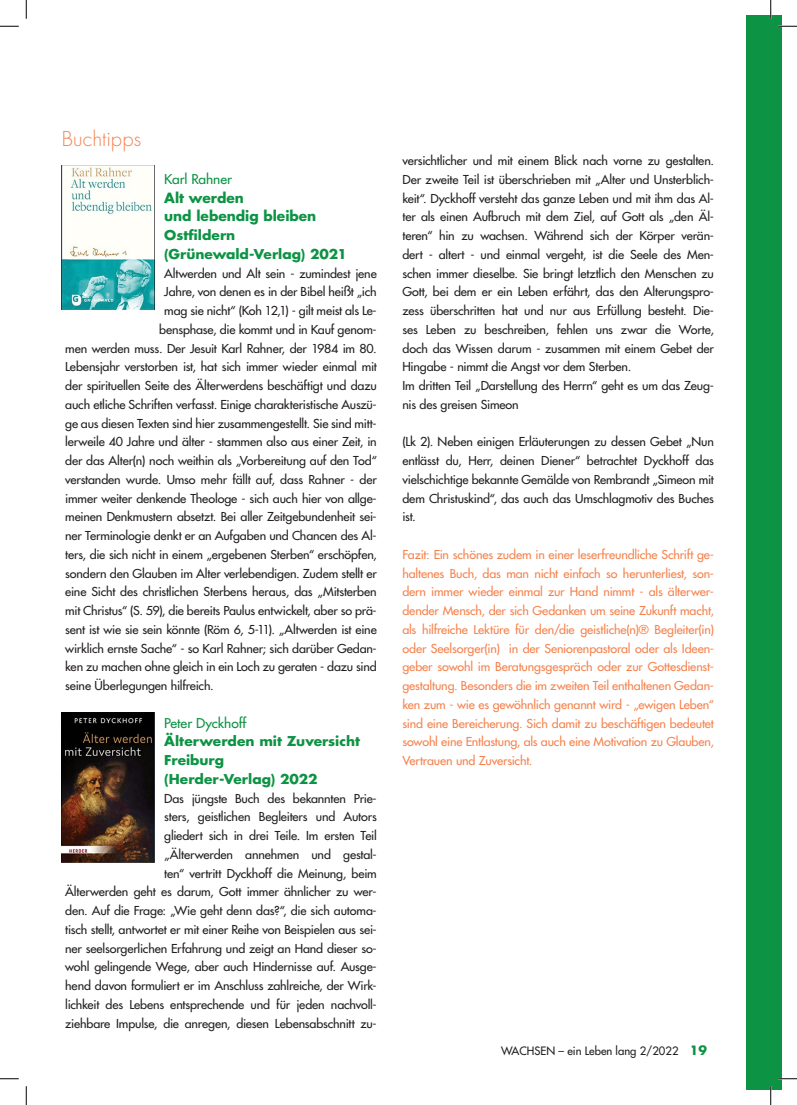
<style>
.page{position:relative;width:797px;height:1105px;background:#fff}
.page>*{position:absolute;margin:0;border:0;box-sizing:border-box;transform-origin:0 0}
.t1{font:300 20px "Futura Std";letter-spacing:.005em;color:#f5834e}
.t2{font:700 13.75px/18.8px "Futura Std";color:#0d9344}
.t3{font:700 13.25px/18.8px "Futura Std";color:#0d9344;scale:1.04 1}
.t4{font:500 13.25px "Futura Std";letter-spacing:-.01em;color:#0d9344;scale:1.04 1}
.t5{font:500 12px/18.8px "Futura Std";letter-spacing:-.01em;color:#231f20;text-align:right;scale:1.04 1}
.t6{font:500 12px/18.8px "Futura Std";letter-spacing:-.015em;color:#f5834e;text-align:justify;scale:1.04 1}
.t7{font:500 11.25px "Futura Std";color:#231f20}
.s1{font-weight:500}
.s2{font-style:inherit}
.s3{font-weight:700;font-size:12.5px;color:#0d9344}
</style>
<div class="page">
<div style="left:746px;top:16px;width:35px;height:1073px;background:#0d9344"></div>
<img style="left:62px;top:165px;width:92px;height:145px">
<img style="left:62px;top:712px;width:92px;height:150px">
<svg style="left:0;top:25px;width:19px;height:2px"></svg>
<svg style="left:778px;top:25px;width:19px;height:2px"></svg>
<svg style="left:0;top:1078px;width:19px;height:1px"></svg>
<svg style="left:778px;top:1078px;width:19px;height:1px"></svg>
<svg style="left:25px;top:0;width:2px;height:19px"></svg>
<svg style="left:25px;top:1086px;width:2px;height:19px"></svg>
<svg style="left:770px;top:0;width:1px;height:19px"></svg>
<svg style="left:770px;top:1086px;width:1px;height:19px"></svg>
<p class="t1" style="left:62px;top:127px;width:81px">Buchtipps</p>
<p class="t4" style="left:164px;top:171px;width:66px">Karl Rahner</p>
<p class="t2" style="left:164px;top:188px;width:154px">Alt werden<br>und lebendig bleiben</p>
<p class="t3" style="left:164px;top:225px;width:177px">Ostfildern (Grünewald-Verlag) 2021</p>
<p class="t5" style="left:164px;top:264px;width:206px">Altwerden und Alt sein - zumindest jene</p>
<p class="t5" style="left:164px;top:283px;width:206px">Jahre, von denen es in der Bibel heißt „ich</p>
<p class="t5" style="left:164px;top:301px;width:206px">mag sie nicht“ (Koh 12,1) - gilt meist als Le-</p>
<p class="t5" style="left:159px;top:320px;width:211px">bensphase, die kommt und in Kauf genom-</p>
<p class="t5" style="left:65px;top:339px;width:301px">men werden muss. Der Jesuit Karl Rahner, der 1984 im 80.</p>
<p class="t5" style="left:65px;top:358px;width:301px">Lebensjahr verstorben ist, hat sich immer wieder einmal mit</p>
<p class="t5" style="left:65px;top:376px;width:301px">der spirituellen Seite des Älterwerdens beschäftigt und dazu</p>
<p class="t5" style="left:65px;top:395px;width:301px">auch etliche Schriften verfasst. Einige charakteristische Auszü-</p>
<p class="t5" style="left:65px;top:414px;width:301px">ge aus diesen Texten sind hier zusammengestellt. Sie sind mitt-</p>
<p class="t5" style="left:65px;top:433px;width:301px">lerweile 40 Jahre und älter - stammen also aus einer Zeit, in</p>
<p class="t5" style="left:65px;top:451px;width:301px">der das Alter(n) noch weithin als „Vorbereitung auf den Tod“</p>
<p class="t5" style="left:65px;top:470px;width:301px">verstanden wurde. Umso mehr fällt auf, dass Rahner - der</p>
<p class="t5" style="left:65px;top:489px;width:301px">immer weiter denkende Theologe - sich auch hier von allge-</p>
<p class="t5" style="left:65px;top:508px;width:301px">meinen Denkmustern absetzt. Bei aller Zeitgebundenheit sei-</p>
<p class="t5" style="left:65px;top:526px;width:301px">ner Terminologie denkt er an Aufgaben und Chancen des Al-</p>
<p class="t5" style="left:65px;top:545px;width:301px">ters, die sich nicht in einem „ergebenen Sterben“ erschöpfen,</p>
<p class="t5" style="left:65px;top:564px;width:301px">sondern den Glauben im Alter verlebendigen. Zudem stellt er</p>
<p class="t5" style="left:65px;top:583px;width:301px">eine Sicht des christlichen Sterbens heraus, das „Mitsterben</p>
<p class="t5" style="left:65px;top:601px;width:301px">mit Christus“ (S. 59), die bereits Paulus entwickelt, aber so prä-</p>
<p class="t5" style="left:65px;top:620px;width:301px">sent ist wie sie sein könnte (Röm 6, 5-11). „Altwerden ist eine</p>
<p class="t5" style="left:65px;top:639px;width:301px">wirklich ernste Sache“ - so Karl Rahner; sich darüber Gedan-</p>
<p class="t5" style="left:65px;top:658px;width:301px">ken zu machen ohne gleich in ein Loch zu geraten - dazu sind</p>
<p class="t5" style="left:65px;top:676px;width:144px">seine Überlegungen hilfreich.</p>
<p class="t3" style="left:164px;top:713px;width:190px"><span class="s1">Peter Dyckhoff<br></span>Älterwerden mit Zuversicht<br>Freiburg<br>(Herder-Verlag) 2022</p>
<p class="t5" style="left:65px;top:789px;width:301px">Das jüngste Buch des bekannten Prie-<br>sters, geistlichen Begleiters und Autors<br>gliedert sich in drei Teile. Im ersten Teil<br>„Älterwerden annehmen und gestal-<br>ten“ vertritt Dyckhoff die Meinung, beim<br>Älterwerden geht es darum, Gott immer ähnlicher zu wer&shy;den. Auf die Frage: „Wie geht denn das?“, die sich automa&shy;tisch stellt, antwortet er mit einer Reihe von Beispielen aus sei&shy;ner seelsorgerlichen Erfahrung und zeigt an Hand dieser so&shy;wohl gelingende Wege, aber auch Hindernisse auf. Ausge&shy;hend davon formuliert er im Anschluss zahlreiche, der Wirk&shy;lichkeit des Lebens entsprechende und für jeden nachvoll&shy;ziehbare Impulse, die anregen, diesen Lebensabschnitt zu-</p>
<p class="t5" style="left:402px;top:151px;width:301px;text-align:left">versichtlicher und mit einem Blick nach vorne zu gestalten.<br>Der zweite Teil ist überschrieben mit „Alter und Unsterblich&shy;keit“. Dyckhoff versteht das ganze Leben und mit ihm das Al&shy;ter als einen Aufbruch mit dem Ziel, auf Gott als „den Äl&shy;teren“ hin zu wachsen. Während sich der Körper verän&shy;dert - altert - und einmal vergeht, ist die Seele des Men&shy;schen immer dieselbe. Sie bringt letztlich den Menschen zu Gott, bei dem er ein Leben erfährt, das den Alterungspro&shy;zess überschritten hat und nur aus Erfüllung besteht. Die&shy;ses Leben zu beschreiben, fehlen uns zwar die Worte, doch das Wissen darum - zusammen mit einem Gebet der Hingabe - nimmt die Angst vor dem Sterben.<br>Im dritten Teil „Darstellung des Herrn“ geht es um das Zeug&shy;nis des greisen Simeon</p>
<p class="t5" style="left:402px;top:433px;width:301px;text-align:justify">(Lk 2). Neben einigen Erläuterungen zu dessen Gebet „Nun entlässt du, Herr, deinen Diener“ betrachtet Dyckhoff das vielschichtige bekannte Gemälde von Rembrandt „Simeon mit dem Christuskind“, das auch das Umschlagmotiv des Buches ist.</p>
<p class="t6" style="left:402px;top:545px;width:301px">Fazit: Ein schönes zudem in einer leserfreundliche Schrift ge&shy;haltenes Buch, das man nicht einfach so herunterliest, son&shy;dern immer wieder einmal zur Hand nimmt - als älterwer&shy;dender Mensch, der sich Gedanken um seine Zukunft macht, als hilfreiche Lektüre für den/die geistliche(n)® Begleiter(in) oder Seelsorger(in) in der Seniorenpastoral oder als Ideen&shy;geber sowohl im Beratungsgespräch oder zur Gottesdienst&shy;gestaltung. Besonders die im zweiten Teil enthaltenen Gedan&shy;ken zum - wie es gewöhnlich genannt wird - „ewigen Leben“ sind eine Bereicherung. Sich damit zu beschäftigen bedeutet sowohl eine Entlastung, als auch eine Motivation zu Glauben, Vertrauen und Zuversicht.</p>
<p class="t7" style="left:501px;top:1043px;width:207px">WACHSEN – ein Leben lang <span class="s2">2/2022</span> <span class="s3">19</span></p>
</div>
